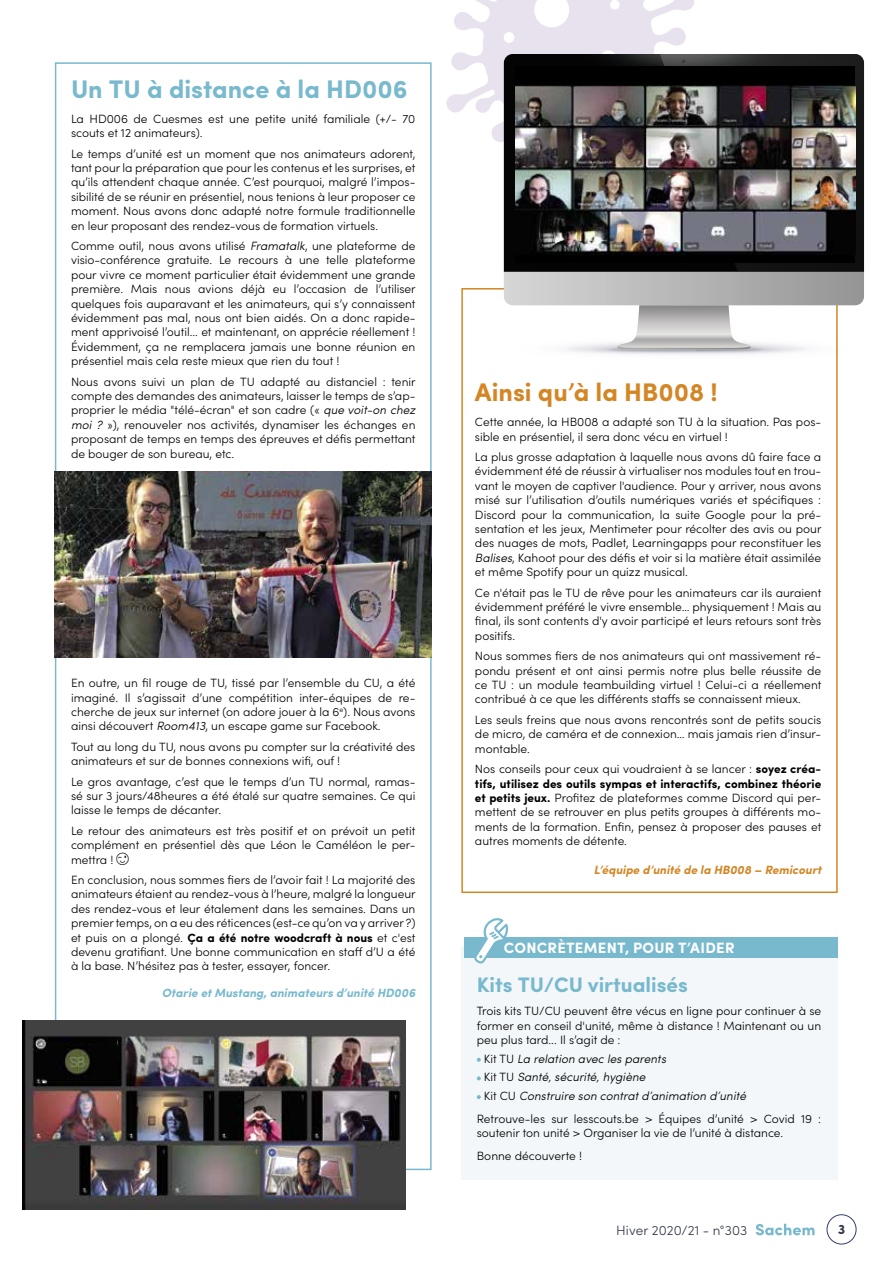
<style>
.page{position:relative;width:893px;height:1263px;background:#fff}
.page>*{position:absolute;margin:0;border:0;box-sizing:border-box;transform-origin:0 0}
.t1{font:700 25.5px "Sofia Pro";color:#78b9ce}
.t2{font:700 25.5px "Sofia Pro";color:#d48625}
.t3{font:700 21px "Sofia Pro";color:#78b9ce}
.t4{font:700 15px "Sofia Pro";letter-spacing:.02em;color:#fff}
.t5{font:700 13.65px "Sofia Pro";color:#313848}
.t6{font:300 13.5px "Sofia Pro";letter-spacing:.005em;color:#313848}
.t7{font:300 12px/14.4px "Sofia Pro";color:#000;text-align:justify}
.t8{font:italic 300 12px/18.6px "Sofia Pro";color:#000}
.t9{font:italic 700 12px "Sofia Pro";color:#78b9ce}
.t10{font:italic 700 12px "Sofia Pro";color:#d48625}
.s1{font-style:italic}
.s2{font-weight:700}
.s3{font-style:normal}
</style>
<div class="page">
<svg style="left:446px;top:0;width:248px;height:180px;fill:#e8e2ee"></svg>
<div style="left:461px;top:288px;width:377px;height:605px;border:2px solid #d48625"></div>
<img style="left:55px;top:471px;width:376px;height:186px">
<img style="left:22px;top:1020px;width:383px;height:189px">
<div style="left:461px;top:947px;width:377px;height:232px;background:#f3f7f9"></div>
<svg style="left:477px;top:1058px;width:4px;height:4px"></svg>
<svg style="left:477px;top:1076px;width:4px;height:4px"></svg>
<svg style="left:477px;top:1095px;width:4px;height:4px"></svg>
<div style="left:465px;top:937px;width:373px;height:20px;background:#78b9ce"></div>
<svg style="left:474px;top:918px;width:35px;height:46px"></svg>
<svg style="left:504px;top:54px;width:360px;height:307px"></svg>
<div style="left:515px;top:66px;width:340px;height:197px;background:#000"></div>
<img style="left:515px;top:85px;width:340px;height:169px">
<svg style="left:756px;top:1224px;width:59px;height:11px"></svg>
<div style="left:827px;top:1214px;width:29px;height:30px;border:1px solid #333e6d;border-radius:50%"></div>
<h1 class="t1" style="left:71px;top:70px;width:338px">Un TU à distance à la HD006</h1>
<p class="t7" style="left:71px;top:111px;width:346px">La HD006 de Cuesmes est une petite unité familiale (+/- 70 scouts et 12 animateurs).</p>
<p class="t7" style="left:71px;top:146px;width:346px">Le temps d’unité est un moment que nos animateurs adorent, tant pour la préparation que pour les contenus et les surprises, et qu’ils attendent chaque année. C’est pourquoi, malgré l’impos&shy;sibilité de se réunir en présentiel, nous tenions à leur proposer ce moment. Nous avons donc adapté notre formule traditionnelle en leur proposant des rendez-vous de formation virtuels.</p>
<p class="t7" style="left:71px;top:238px;width:346px">Comme outil, nous avons utilisé <span class="s1">Framatalk</span>, une plateforme de visio-conférence gratuite. Le recours à une telle plateforme pour vivre ce moment particulier était évidemment une grande première. Mais nous avions déjà eu l’occasion de l’utiliser quelques fois auparavant et les animateurs, qui s’y connaissent évidemment pas mal, nous ont bien aidés. On a donc rapide&shy;ment apprivoisé l’outil... et maintenant, on apprécie réellement !<br>Évidemment, ça ne remplacera jamais une bonne réunion en présentiel mais cela reste mieux que rien du tout !</p>
<p class="t7" style="left:71px;top:374px;width:346px">Nous avons suivi un plan de TU adapté au distanciel : tenir compte des demandes des animateurs, laisser le temps de s’ap&shy;proprier le média "télé-écran" et son cadre (« <span class="s1">que voit-on chez moi ?</span> »), renouveler nos activités, dynamiser les échanges en proposant de temps en temps des épreuves et défis permettant de bouger de son bureau, etc.</p>
<h1 class="t2" style="left:475px;top:373px;width:244px">Ainsi qu’à la HB008 !</h1>
<p class="t7" style="left:475px;top:414px;width:348px">Cette année, la HB008 a adapté son TU à la situation. Pas pos&shy;sible en présentiel, il sera donc vécu en virtuel !</p>
<p class="t7" style="left:475px;top:449px;width:348px">La plus grosse adaptation à laquelle nous avons dû faire face a évidemment été de réussir à virtualiser nos modules tout en trou&shy;vant le moyen de captiver l'audience. Pour y arriver, nous avons misé sur l’utilisation d’outils numériques variés et spécifiques :<br>Discord pour la communication, la suite Google pour la pré&shy;sentation et les jeux, Mentimeter pour récolter des avis ou pour des nuages de mots, Padlet, Learningapps pour reconstituer les <span class="s1">Balises</span>, Kahoot pour des défis et voir si la matière était assimilée et même Spotify pour un quizz musical.</p>
<p class="t7" style="left:475px;top:585px;width:348px">Ce n'était pas le TU de rêve pour les animateurs car ils auraient évidemment préféré le vivre ensemble… physiquement ! Mais au final, ils sont contents d'y avoir participé et leurs retours sont très positifs.</p>
<p class="t7" style="left:475px;top:648px;width:348px">Nous sommes fiers de nos animateurs qui ont massivement ré&shy;pondu présent et ont ainsi permis notre plus belle réussite de ce TU : un module teambuilding virtuel ! Celui-ci a réellement contribué à ce que les différents staffs se connaissent mieux.</p>
<p class="t7" style="left:475px;top:712px;width:348px">Les seuls freins que nous avons rencontrés sont de petits soucis de micro, de caméra et de connexion… mais jamais rien d’insur&shy;montable.</p>
<p class="t7" style="left:475px;top:761px;width:348px">Nos conseils pour ceux qui voudraient à se lancer : <span class="s2">soyez créa&shy;tifs, utilisez des outils sympas et interactifs, combinez théorie et petits jeux.</span> Profitez de plateformes comme Discord qui per&shy;mettent de se retrouver en plus petits groupes à différents mo&shy;ments de la formation. Enfin, pensez à proposer des pauses et autres moments de détente.</p>
<p class="t10" style="left:594px;top:860px;width:229px">L’équipe d’unité de la HB008 – Remicourt</p>
<p class="t7" style="left:71px;top:675px;width:346px">En outre, un fil rouge de TU, tissé par l’ensemble du CU, a été imaginé. Il s’agissait d’une compétition inter-équipes de re&shy;cherche de jeux sur internet (on adore jouer à la 6<sup>e</sup>). Nous avons ainsi découvert <span class="s1">Room413</span>, un escape game sur Facebook.</p>
<p class="t7" style="left:71px;top:739px;width:346px">Tout au long du TU, nous avons pu compter sur la créativité des animateurs et sur de bonnes connexions wifi, ouf !</p>
<p class="t7" style="left:71px;top:773px;width:346px">Le gros avantage, c’est que le temps d’un TU normal, ramas&shy;sé sur 3 jours/48heures a été étalé sur quatre semaines. Ce qui laisse le temps de décanter.</p>
<p class="t7" style="left:71px;top:823px;width:346px">Le retour des animateurs est très positif et on prévoit un petit complément en présentiel dès que Léon le Caméléon le per&shy;mettra ! <sub>w</sub></p>
<p class="t7" style="left:71px;top:872px;width:346px">En conclusion, nous sommes fiers de l’avoir fait ! La majorité des animateurs étaient au rendez-vous à l’heure, malgré la longueur des rendez-vous et leur étalement dans les semaines. Dans un premier temps, on a eu des réticences (est-ce qu’on va y arriver ?) et puis on a plongé. <span class="s2">Ça a été notre woodcraft à nous</span> et c'est devenu gratifiant. Une bonne communication en staff d’U a été à la base. N’hésitez pas à tester, essayer, foncer.</p>
<p class="t9" style="left:162px;top:983px;width:255px">Otarie et Mustang, animateurs d’unité HD006</p>
<p class="t4" style="left:504px;top:936px;width:232px">CONCRÈTEMENT, POUR T’AIDER</p>
<h2 class="t3" style="left:477px;top:969px;width:213px">Kits TU/CU virtualisés</h2>
<p class="t7" style="left:477px;top:1003px;width:346px">Trois kits TU/CU peuvent être vécus en ligne pour continuer à se former en conseil d'unité, même à distance ! Maintenant ou un peu plus tard... Il s’agit de :</p>
<p class="t8" style="left:484px;top:1048px;width:264px"><span class="s3">Kit TU</span> La relation avec les parents<br><span class="s3">Kit TU</span> Santé, sécurité, hygiène<br><span class="s3">Kit CU</span> Construire son contrat d’animation d’unité</p>
<p class="t7" style="left:477px;top:1111px;width:346px">Retrouve-les sur lesscouts.be &gt; Équipes d’unité &gt; Covid 19 : soutenir ton unité &gt; Organiser la vie de l’unité à distance.</p>
<p class="t7" style="left:477px;top:1148px;width:107px">Bonne découverte !</p>
<p class="t6" style="left:616px;top:1221px;width:133px">Hiver 2020/21 - n°303</p>
<p class="t5" style="left:838px;top:1219px;width:9px">3</p>
</div>
